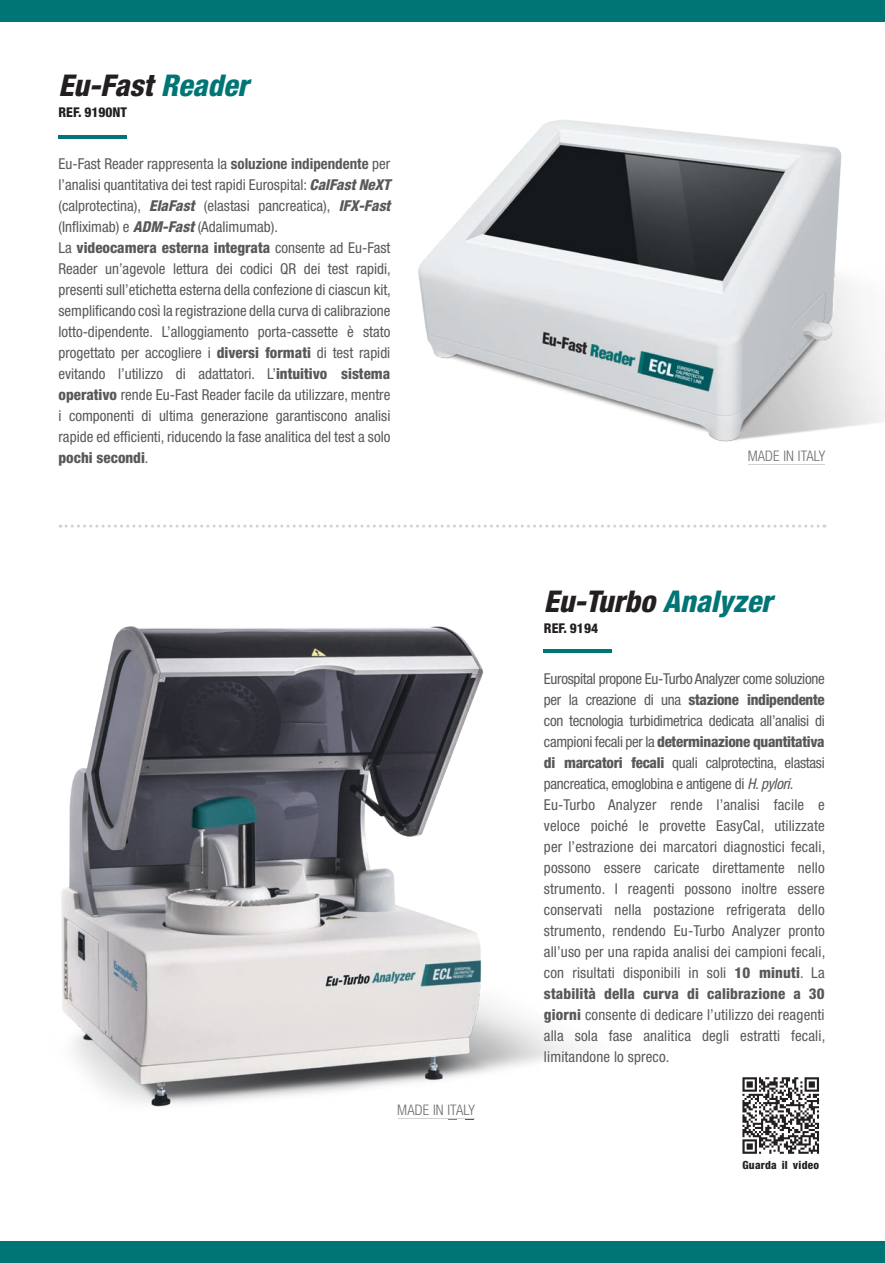
<style>
.page{position:relative;width:885px;height:1263px;background:#fff}
.page>*{position:absolute;margin:0;border:0;box-sizing:border-box;transform-origin:0 0}
.t1{font:italic 800 condensed 30px "Helvetica Neue LT Std";color:#231f20}
.t2{font:condensed 15px/21px "Helvetica Neue LT Std";color:#57585a;text-align:justify}
.t3{font:300 condensed 14.55px "Helvetica Neue LT Std";letter-spacing:.01em;color:#6c6d70}
.t4{font:800 condensed 13.5px "Helvetica Neue LT Std";color:#231f20}
.t5{font:800 condensed 11.25px "Helvetica Neue LT Std";letter-spacing:.02em;color:#231f20}
.s1{color:#007575}
.s2{font-weight:700}
.s3{font-weight:800;font-style:italic}
.s4{font-weight:800}
.s5{font-style:italic}
</style>
<div class="page">
<img style="left:418px;top:120px;width:466px;height:322px">
<img style="left:61px;top:626px;width:551px;height:493px">
<hr style="left:58px;top:135px;width:68px;height:4px;background:#007575">
<hr style="left:544px;top:650px;width:68px;height:3px;background:#007575">
<div style="left:0;top:0;width:884px;height:21px;background:#007575"></div>
<div style="left:0;top:1242px;width:884px;height:21px;background:#007575"></div>
<svg style="left:448px;top:1119px;width:26px;height:1px"></svg>
<hr style="left:398px;top:1118px;width:76px;height:1px;background:#d1d2d4">
<hr style="left:748px;top:464px;width:76px;height:1px;background:#d1d2d4">
<svg style="left:60px;top:525px;width:764px;height:3px"></svg>
<svg style="left:742px;top:1077px;width:77px;height:77px"></svg>
<p class="t1" style="left:58px;top:67px;width:191px">Eu-Fast <span class="s1">Reader</span></p>
<p class="t4" style="left:58px;top:104px;width:70px">REF. 9190NT</p>
<p class="t2" style="left:58px;top:153px;width:333px">Eu-Fast Reader rappresenta la <span class="s2">soluzione indipendente</span> per l’analisi quantitativa dei test rapidi Eurospital: <span class="s3">CalFast NeXT </span>(calprotectina), <span class="s3">ElaFast</span> (elastasi pancreatica), <span class="s3">IFX-Fast </span>(Infliximab) e <span class="s3">ADM-Fast</span> (Adalimumab).</p>
<p class="t2" style="left:58px;top:237px;width:334px">La <span class="s4">videocamera esterna integrata</span> consente ad Eu-Fast Reader un’agevole lettura dei codici QR dei test rapidi, presenti sull’etichetta esterna della confezione di ciascun kit, semplificando così la registrazione della curva di calibrazione lotto-dipendente. L’alloggiamento porta-cassette è stato progettato per accogliere i <span class="s4">diversi formati</span> di test rapidi evitando l’utilizzo di adattatori. L’<span class="s4">intuitivo sistema operativo</span> rende Eu-Fast Reader facile da utilizzare, mentre i componenti di ultima generazione garantiscono analisi rapide ed efficienti, riducendo la fase analitica del test a solo <span class="s4">pochi secondi</span>.</p>
<p class="t3" style="left:397px;top:1102px;width:79px">MADE IN ITALY</p>
<p class="t3" style="left:747px;top:448px;width:79px">MADE IN ITALY</p>
<p class="t1" style="left:544px;top:583px;width:230px">Eu-Turbo <span class="s1">Analyzer</span></p>
<p class="t4" style="left:544px;top:620px;width:56px">REF. 9194</p>
<p class="t2" style="left:544px;top:668px;width:282px">Eurospital propone Eu-Turbo Analyzer come soluzione per la creazione di una <span class="s4">stazione indipendente </span>con tecnologia turbidimetrica dedicata all’analisi di campioni fecali per la <span class="s4">determinazione quantitativa di marcatori fecali</span> quali calprotectina, elastasi pancreatica, emoglobina e antigene di <span class="s5">H. pylori</span>.</p>
<p class="t2" style="left:544px;top:794px;width:283px">Eu-Turbo Analyzer rende l’analisi facile e veloce poiché le provette EasyCal, utilizzate per l’estrazione dei marcatori diagnostici fecali, possono essere caricate direttamente nello strumento. I reagenti possono inoltre essere conservati nella postazione refrigerata dello strumento, rendendo Eu-Turbo Analyzer pronto all’uso per una rapida analisi dei campioni fecali, con risultati disponibili in soli <span class="s4">10 minuti</span>. La <span class="s4">stabilità della curva di calibrazione a 30 giorni</span> consente di dedicare l’utilizzo dei reagenti alla sola fase analitica degli estratti fecali, limitandone lo spreco.</p>
<p class="t5" style="left:742px;top:1158px;width:78px">Guarda il video</p>
</div>
